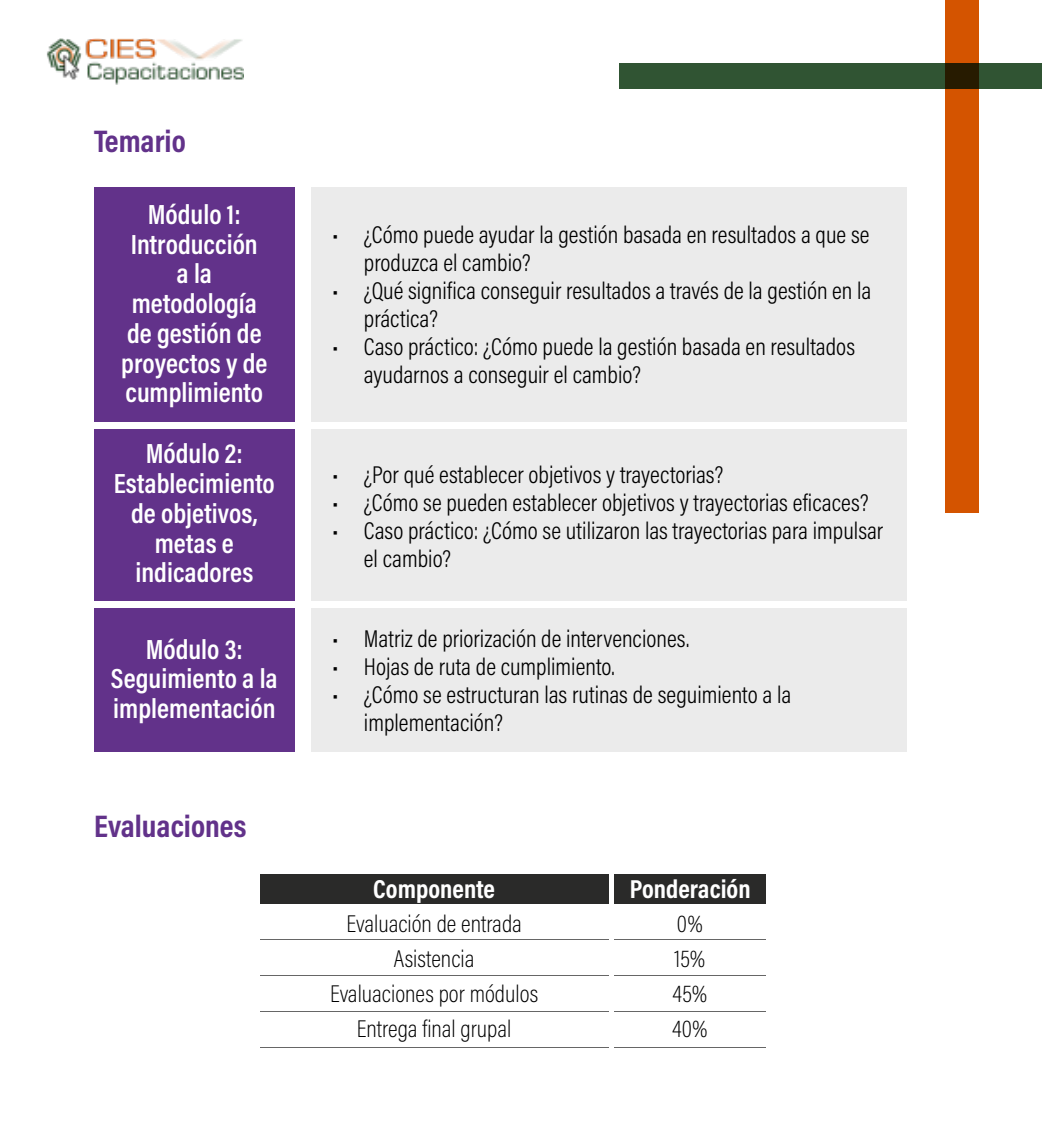
<style>
.page{position:relative;width:1042px;height:1141px;background:#fff}
.page>*{position:absolute;margin:0;border:0;box-sizing:border-box;transform-origin:0 0}
.t1{font:31.5px "Acumin Variable Concept";letter-spacing:-.06em;color:#62328a}
.t2{font:28px/29.8px "Acumin Variable Concept";letter-spacing:-.075em;color:#fff;text-align:center}
.t3{font:26.25px "Acumin Variable Concept";letter-spacing:-.08em;color:#fff}
.t4{font:24.5px/35px "Acumin Variable Concept";letter-spacing:-.105em;color:#000}
</style>
<div class="page">
<img style="left:46px;top:38px;width:197px;height:47px">
<div style="left:945px;top:0;width:34px;height:512px;background:#d45400"></div>
<div style="left:620px;top:63px;width:422px;height:26px;background:#305433"></div>
<div style="left:94px;top:608px;width:200px;height:143px;background:#62328a"></div>
<div style="left:311px;top:608px;width:596px;height:143px;background:#ebebeb"></div>
<div style="left:94px;top:429px;width:200px;height:171px;background:#62328a"></div>
<div style="left:94px;top:187px;width:200px;height:234px;background:#62328a"></div>
<div style="left:311px;top:429px;width:596px;height:171px;background:#ebebeb"></div>
<div style="left:311px;top:187px;width:596px;height:234px;background:#ebebeb"></div>
<div style="left:260px;top:875px;width:348px;height:29px;background:#2a2a29"></div>
<hr style="left:260px;top:939px;width:348px;height:1px;background:#666">
<hr style="left:260px;top:1011px;width:348px;height:1px;background:#666">
<hr style="left:260px;top:975px;width:348px;height:1px;background:#666">
<hr style="left:260px;top:1047px;width:348px;height:1px;background:#666">
<div style="left:614px;top:875px;width:152px;height:29px;background:#2a2a29"></div>
<hr style="left:614px;top:939px;width:152px;height:1px;background:#666">
<hr style="left:614px;top:1011px;width:152px;height:1px;background:#666">
<hr style="left:614px;top:975px;width:152px;height:1px;background:#666">
<hr style="left:614px;top:1047px;width:152px;height:1px;background:#666">
<p class="t1" style="left:94px;top:120px;width:96px">Temario</p>
<p class="t2" style="left:121px;top:198px;width:150px">Módulo 1:<br>Introducción a la metodología de gestión de proyectos y de cumplimiento</p>
<p class="t2" style="left:114px;top:438px;width:165px">Módulo 2:<br>Establecimiento de objetivos, metas e indicadores</p>
<p class="t2" style="left:111px;top:633px;width:170px">Módulo 3:<br>Seguimiento a la implementación</p>
<p class="t1" style="left:94px;top:804px;width:155px">Evaluaciones</p>
<p class="t4" style="left:364px;top:219px;width:510px;line-height:28px;text-indent:-32px">• ¿Cómo puede ayudar la gestión basada en resultados a que se produzca el cambio?</p>
<p class="t4" style="left:364px;top:275px;width:511px;line-height:28px;text-indent:-32px">• ¿Qué significa conseguir resultados a través de la gestión en la práctica?</p>
<p class="t4" style="left:364px;top:331px;width:495px;line-height:28px;text-indent:-32px">• Caso práctico: ¿Cómo puede la gestión basada en resultados ayudarnos a conseguir el cambio?</p>
<p class="t4" style="left:332px;top:456px;width:395px">• ¿Por qué establecer objetivos y trayectorias?</p>
<p class="t4" style="left:332px;top:484px;width:541px">• ¿Cómo se pueden establecer objetivos y trayectorias eficaces?</p>
<p class="t4" style="left:364px;top:516px;width:522px;line-height:28px;text-indent:-32px">• Caso práctico: ¿Cómo se utilizaron las trayectorias para impulsar el cambio?</p>
<p class="t4" style="left:332px;top:620px;width:359px">• Matriz de priorización de intervenciones.</p>
<p class="t4" style="left:332px;top:648px;width:285px">• Hojas de ruta de cumplimiento.</p>
<p class="t4" style="left:364px;top:679px;width:431px;line-height:28px;text-indent:-32px">• ¿Cómo se estructuran las rutinas de seguimiento a la implementación?</p>
<p class="t3" style="left:373px;top:871px;width:125px">Componente</p>
<p class="t3" style="left:630px;top:871px;width:124px">Ponderación</p>
<p class="t4" style="left:330px;top:905px;width:212px;text-align:center">Evaluación de entrada<br>Asistencia<br>Evaluaciones por módulos<br>Entrega final grupal</p>
<p class="t4" style="left:672px;top:905px;width:42px">0%<br>15%<br>45%<br>40%</p>
</div>
